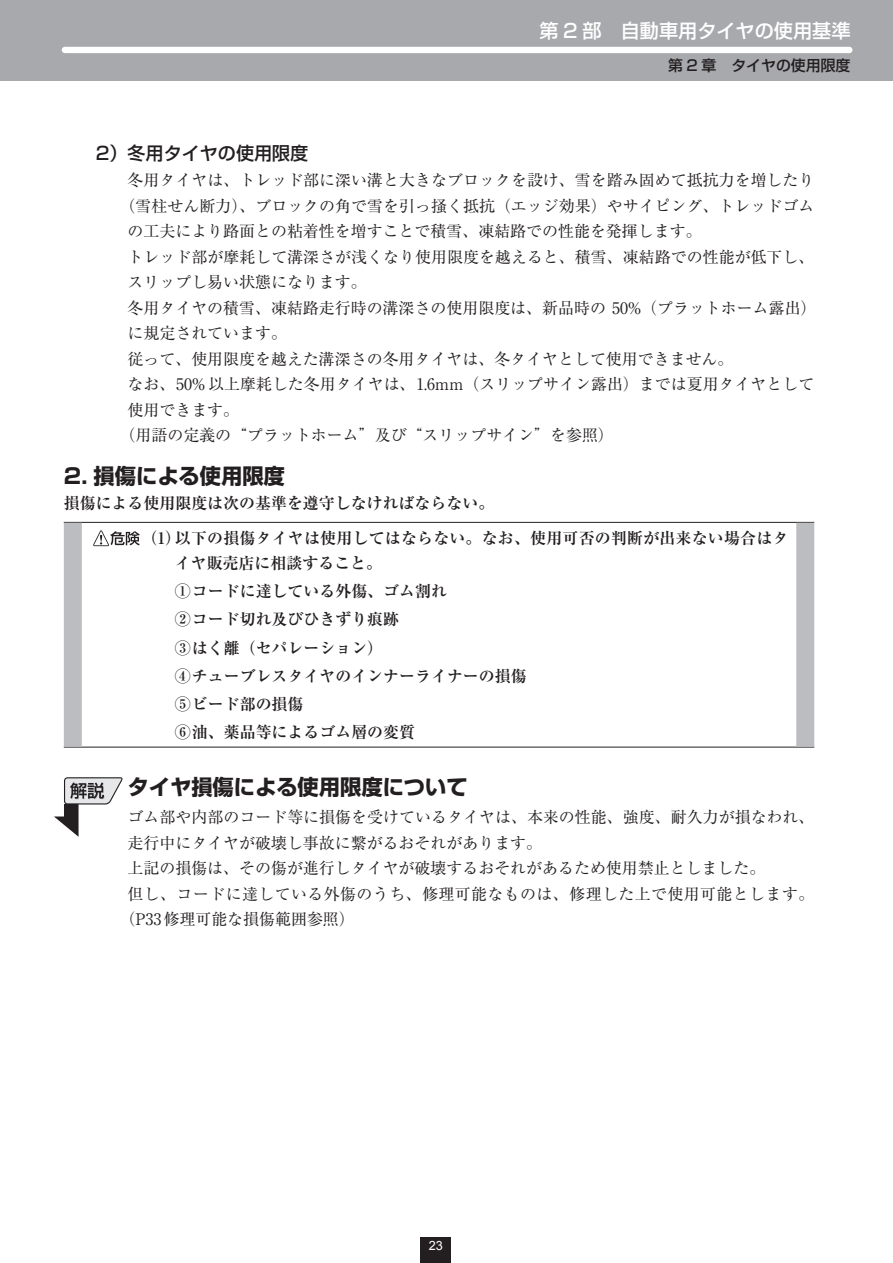
<style>
.page{position:relative;width:893px;height:1263px;background:#fff}
.page>*{position:absolute;margin:0;border:0;box-sizing:border-box;transform-origin:0 0}
._02本文_解説_タイトル1{font:700 21.3px "Shin Go Pro";color:#231f20}
.t1{font:500 19.2px "Shin Go Pro";color:#fff}
.t2{font:500 18px "Shin Go Pro";color:#231f20}
._02本文_解説_本文1{font:15.9px/25.5px "Ryumin Pro";color:#231f20}
._02本文_基準_本文2{font:700 15.9px "Ryumin Pro";color:#231f20}
._02本文_解説_本文1-2{font:15.9px/25.5px "Ryumin Pro";letter-spacing:.025em;color:#231f20}
._02本文_基準_本文1{font:700 15.9px/25px "Ryumin Pro";letter-spacing:.015em;color:#231f20}
._02本文_本文1{font:700 15.9px "Ryumin Pro";color:#231f20}
.t3{font:500 14.85px "Shin Go Pro";color:#231f20}
.t4{font:12.75px "Arial";color:#fff}
</style>
<div class="page">
<div style="left:0;top:0;width:893px;height:81px;background:#a8a9ad"></div>
<div style="left:65px;top:47px;width:784px;height:6px;background:#fff"></div>
<div style="left:421px;top:1237px;width:30px;height:26px;background:#231f20"></div>
<hr style="left:64px;top:522px;width:750px;height:1px;background:#231f20">
<hr style="left:64px;top:747px;width:750px;height:1px;background:#231f20">
<div style="left:64px;top:523px;width:18px;height:224px;background:#bcbdc0"></div>
<div style="left:796px;top:523px;width:18px;height:224px;background:#bcbdc0"></div>
<svg style="left:93px;top:530px;width:47px;height:16px"></svg>
<svg style="left:54px;top:777px;width:69px;height:60px"></svg>
<p class="t1" style="left:539px;top:15px;width:313px">第 2 部　自動車用タイヤの使用基準</p>
<p class="t3" style="left:668px;top:53px;width:184px">第 2 章　タイヤの使用限度</p>
<p class="t2" style="left:96px;top:139px;width:214px">2）冬用タイヤの使用限度</p>
<p class="_02本文_解説_本文1" style="left:128px;top:166px;width:688px">冬用タイヤは、トレッド部に深い溝と大きなブロックを設け、雪を踏み固めて抵抗力を増したり</p>
<p class="_02本文_解説_本文1" style="left:120px;top:192px;width:696px">（雪柱せん断力）、ブロックの角で雪を引っ掻く抵抗（エッジ効果）やサイピング、トレッドゴム</p>
<p class="_02本文_解説_本文1" style="left:128px;top:217px;width:576px">の工夫により路面との粘着性を増すことで積雪、凍結路での性能を発揮します。</p>
<p class="_02本文_解説_本文1" style="left:128px;top:243px;width:688px">トレッド部が摩耗して溝深さが浅くなり使用限度を越えると、積雪、凍結路での性能が低下し、スリップし易い状態になります。</p>
<p class="_02本文_解説_本文1" style="left:128px;top:294px;width:690px">冬用タイヤの積雪、凍結路走行時の溝深さの使用限度は、新品時の 50%（プラットホーム露出）に規定されています。</p>
<p class="_02本文_解説_本文1" style="left:128px;top:345px;width:607px">従って、使用限度を越えた溝深さの冬用タイヤは、冬タイヤとして使用できません。</p>
<p class="_02本文_解説_本文1" style="left:128px;top:371px;width:688px">なお、50% 以上摩耗した冬用タイヤは、1.6mm（スリップサイン露出）までは夏用タイヤとして使用できます。</p>
<p class="_02本文_解説_本文1" style="left:120px;top:422px;width:496px">（用語の定義の“プラットホーム”及び“スリップサイン”を参照）</p>
<p class="_02本文_解説_タイトル1" style="left:64px;top:459px;width:223px">2. 損傷による使用限度</p>
<p class="_02本文_本文1" style="left:64px;top:491px;width:432px">損傷による使用限度は次の基準を遵守しなければならない。</p>
<p class="_02本文_基準_本文1" style="left:175px;top:525px;width:615px;text-indent:-33px">（1）以下の損傷タイヤは使用してはならない。なお、使用可否の判断が出来ない場合はタイヤ販売店に相談すること。</p>
<p class="_02本文_基準_本文2" style="left:175px;top:579px;width:274px">① コードに達している外傷、ゴム割れ</p>
<p class="_02本文_基準_本文2" style="left:175px;top:607px;width:226px">② コード切れ及びひきずり痕跡</p>
<p class="_02本文_基準_本文2" style="left:175px;top:635px;width:210px">③ はく離（セパレーション）</p>
<p class="_02本文_基準_本文2" style="left:175px;top:663px;width:353px">④ チューブレスタイヤのインナーライナーの損傷</p>
<p class="_02本文_基準_本文2" style="left:175px;top:691px;width:130px">⑤ ビード部の損傷</p>
<p class="_02本文_基準_本文2" style="left:175px;top:719px;width:242px">⑥ 油、薬品等によるゴム層の変質</p>
<p class="_02本文_解説_タイトル1" style="left:128px;top:770px;width:342px">タイヤ損傷による使用限度について</p>
<p class="_02本文_解説_本文1" style="left:128px;top:803px;width:688px">ゴム部や内部のコード等に損傷を受けているタイヤは、本来の性能、強度、耐久力が損なわれ、走行中にタイヤが破壊し事故に繋がるおそれがあります。</p>
<p class="_02本文_解説_本文1" style="left:128px;top:854px;width:639px">上記の損傷は、その傷が進行しタイヤが破壊するおそれがあるため使用禁止としました。</p>
<p class="_02本文_解説_本文1-2" style="left:120px;top:880px;width:696px;text-indent:8px">但し、コードに達している外傷のうち、修理可能なものは、修理した上で使用可能とします。（P33修理可能な損傷範囲参照）</p>
<p class="t4" style="left:429px;top:1237px;width:16px">23</p>
</div>
